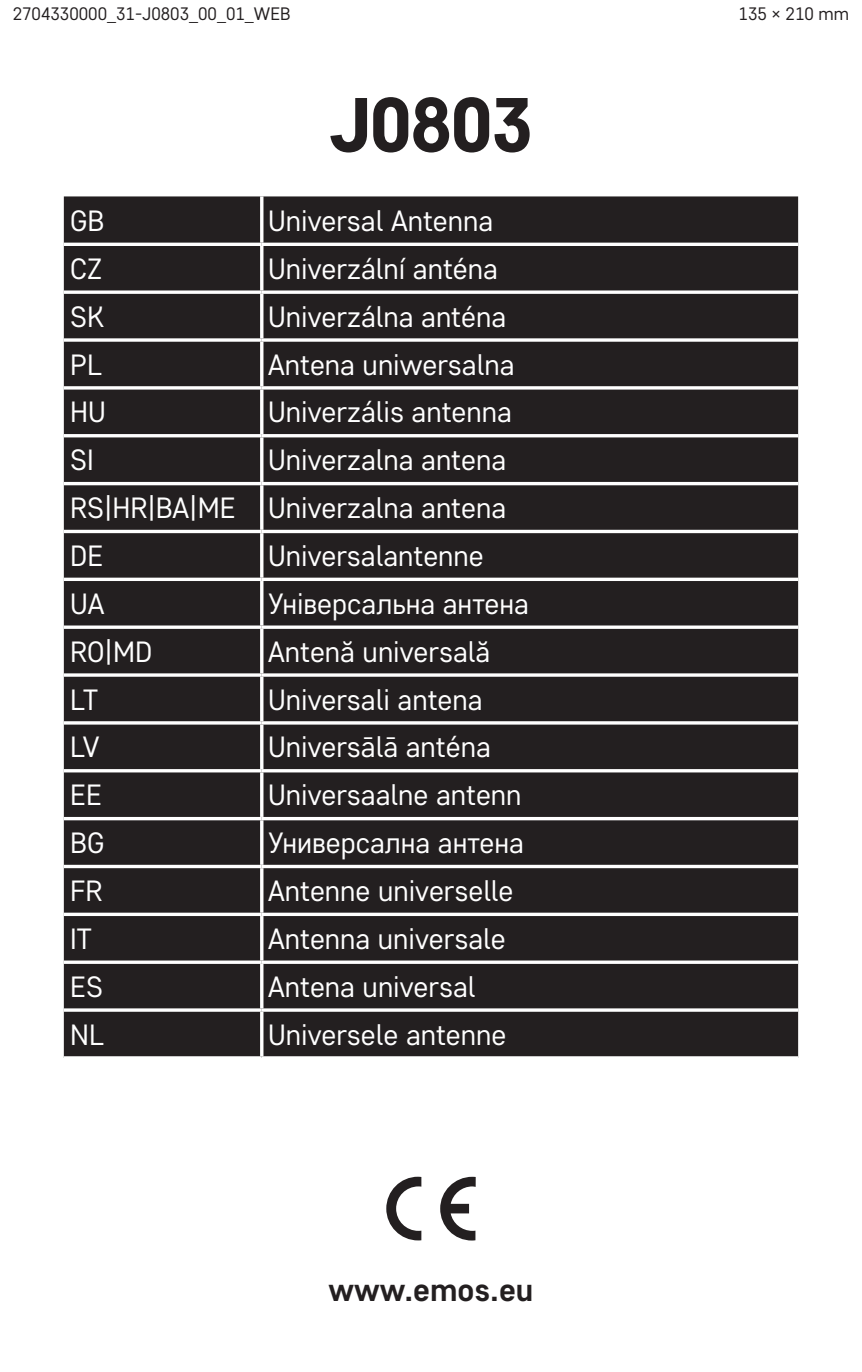
<style>
.page{position:relative;width:862px;height:1372px;background:#fff}
.page>*{position:absolute;margin:0;border:0;box-sizing:border-box;transform-origin:0 0}
.t1{font:800 76.5px "Core Sans D65";letter-spacing:-.02em;color:#231f20}
.t2{font:700 32.4px "Core Sans D55";color:#231f20}
.t3{font:29.25px/47.9px "Core Sans D35";color:#fff;text-align:justify}
.t4{font:18px "Core Sans D35";color:#231f20}
</style>
<div class="page">
<div style="left:64px;top:196px;width:733px;height:860px;background:#231f20"></div>
<hr style="left:260px;top:196px;width:3px;height:46px;background:#fff">
<svg style="left:64px;top:242px;width:197px;height:4px"></svg>
<svg style="left:261px;top:242px;width:536px;height:4px"></svg>
<hr style="left:260px;top:246px;width:3px;height:44px;background:#fff">
<svg style="left:64px;top:290px;width:197px;height:4px"></svg>
<svg style="left:261px;top:290px;width:536px;height:4px"></svg>
<hr style="left:260px;top:294px;width:3px;height:44px;background:#fff">
<svg style="left:64px;top:338px;width:197px;height:4px"></svg>
<svg style="left:261px;top:338px;width:536px;height:4px"></svg>
<hr style="left:260px;top:342px;width:3px;height:44px;background:#fff">
<hr style="left:64px;top:386px;width:197px;height:3px;background:#fff">
<hr style="left:261px;top:386px;width:536px;height:3px;background:#fff">
<hr style="left:260px;top:389px;width:3px;height:45px;background:#fff">
<hr style="left:64px;top:434px;width:197px;height:3px;background:#fff">
<hr style="left:261px;top:434px;width:536px;height:3px;background:#fff">
<hr style="left:260px;top:437px;width:3px;height:45px;background:#fff">
<hr style="left:64px;top:482px;width:197px;height:3px;background:#fff">
<hr style="left:261px;top:482px;width:536px;height:3px;background:#fff">
<hr style="left:260px;top:485px;width:3px;height:45px;background:#fff">
<hr style="left:64px;top:530px;width:197px;height:3px;background:#fff">
<hr style="left:261px;top:530px;width:536px;height:3px;background:#fff">
<hr style="left:260px;top:533px;width:3px;height:44px;background:#fff">
<svg style="left:64px;top:577px;width:197px;height:4px"></svg>
<svg style="left:261px;top:577px;width:536px;height:4px"></svg>
<hr style="left:260px;top:581px;width:3px;height:44px;background:#fff">
<svg style="left:64px;top:625px;width:197px;height:4px"></svg>
<svg style="left:261px;top:625px;width:536px;height:4px"></svg>
<hr style="left:260px;top:629px;width:3px;height:44px;background:#fff">
<hr style="left:64px;top:673px;width:197px;height:3px;background:#fff">
<hr style="left:261px;top:673px;width:536px;height:3px;background:#fff">
<hr style="left:260px;top:676px;width:3px;height:45px;background:#fff">
<hr style="left:64px;top:721px;width:197px;height:3px;background:#fff">
<hr style="left:261px;top:721px;width:536px;height:3px;background:#fff">
<hr style="left:260px;top:724px;width:3px;height:45px;background:#fff">
<hr style="left:64px;top:769px;width:197px;height:3px;background:#fff">
<hr style="left:261px;top:769px;width:536px;height:3px;background:#fff">
<hr style="left:260px;top:772px;width:3px;height:45px;background:#fff">
<hr style="left:64px;top:817px;width:197px;height:3px;background:#fff">
<hr style="left:261px;top:817px;width:536px;height:3px;background:#fff">
<hr style="left:260px;top:820px;width:3px;height:44px;background:#fff">
<svg style="left:64px;top:864px;width:197px;height:4px"></svg>
<svg style="left:261px;top:864px;width:536px;height:4px"></svg>
<hr style="left:260px;top:868px;width:3px;height:44px;background:#fff">
<svg style="left:64px;top:912px;width:197px;height:4px"></svg>
<svg style="left:261px;top:912px;width:536px;height:4px"></svg>
<hr style="left:260px;top:916px;width:3px;height:44px;background:#fff">
<hr style="left:64px;top:960px;width:197px;height:3px;background:#fff">
<hr style="left:261px;top:960px;width:536px;height:3px;background:#fff">
<hr style="left:260px;top:963px;width:3px;height:45px;background:#fff">
<hr style="left:64px;top:1008px;width:197px;height:3px;background:#fff">
<hr style="left:261px;top:1008px;width:536px;height:3px;background:#fff">
<hr style="left:260px;top:1011px;width:3px;height:45px;background:#fff">
<svg style="left:386px;top:1176px;width:89px;height:64px"></svg>
<p class="t4" style="left:13px;top:2px;width:279px">2704330000_31-J0803_00_01_WEB</p>
<p class="t4" style="left:738px;top:2px;width:112px">135 × 210 mm</p>
<h1 class="t1" style="left:329px;top:75px;width:205px">J0803</h1>
<p class="t3" style="left:70px;top:196px;width:36px">GB</p>
<p class="t3" style="left:268px;top:196px;width:226px">Universal Antenna</p>
<p class="t3" style="left:70px;top:244px;width:33px">CZ</p>
<p class="t3" style="left:268px;top:244px;width:231px">Univerzální anténa</p>
<p class="t3" style="left:70px;top:291px;width:35px">SK</p>
<p class="t3" style="left:268px;top:291px;width:239px">Univerzálna anténa</p>
<p class="t3" style="left:70px;top:339px;width:33px">PL</p>
<p class="t3" style="left:268px;top:339px;width:248px">Antena uniwersalna</p>
<p class="t3" style="left:70px;top:387px;width:37px">HU</p>
<p class="t3" style="left:268px;top:387px;width:245px">Univerzális antenna</p>
<p class="t3" style="left:70px;top:435px;width:25px">SI</p>
<p class="t3" style="left:70px;top:435px;width:437px;text-indent:198px">Univerzalna antena RS|HR|BA|ME Univerzalna antena DE</p>
<p class="t3" style="left:268px;top:531px;width:217px">Universalantenne</p>
<p class="t3" style="left:70px;top:578px;width:36px">UA</p>
<p class="t3" style="left:268px;top:578px;width:262px">Універсальна антена</p>
<p class="t3" style="left:70px;top:626px;width:84px">RO|MD</p>
<p class="t3" style="left:268px;top:626px;width:223px">Antenă universală</p>
<p class="t3" style="left:70px;top:674px;width:29px">LT</p>
<p class="t3" style="left:268px;top:674px;width:216px">Universali antena</p>
<p class="t3" style="left:70px;top:722px;width:31px">LV</p>
<p class="t3" style="left:268px;top:722px;width:224px">Universālā anténa</p>
<p class="t3" style="left:70px;top:770px;width:33px">EE</p>
<p class="t3" style="left:268px;top:770px;width:255px">Universaalne antenn</p>
<p class="t3" style="left:70px;top:818px;width:36px">BG</p>
<p class="t3" style="left:268px;top:818px;width:257px">Универсална антена</p>
<p class="t3" style="left:70px;top:865px;width:34px">FR</p>
<p class="t3" style="left:268px;top:865px;width:246px">Antenne universelle</p>
<p class="t3" style="left:70px;top:913px;width:23px">IT</p>
<p class="t3" style="left:268px;top:913px;width:239px">Antenna universale</p>
<p class="t3" style="left:70px;top:961px;width:34px">ES</p>
<p class="t3" style="left:268px;top:961px;width:209px">Antena universal</p>
<p class="t3" style="left:70px;top:1009px;width:35px">NL</p>
<p class="t3" style="left:268px;top:1009px;width:240px">Universele antenne</p>
<p class="t2" style="left:328px;top:1268px;width:206px">www.emos.eu</p>
</div>
